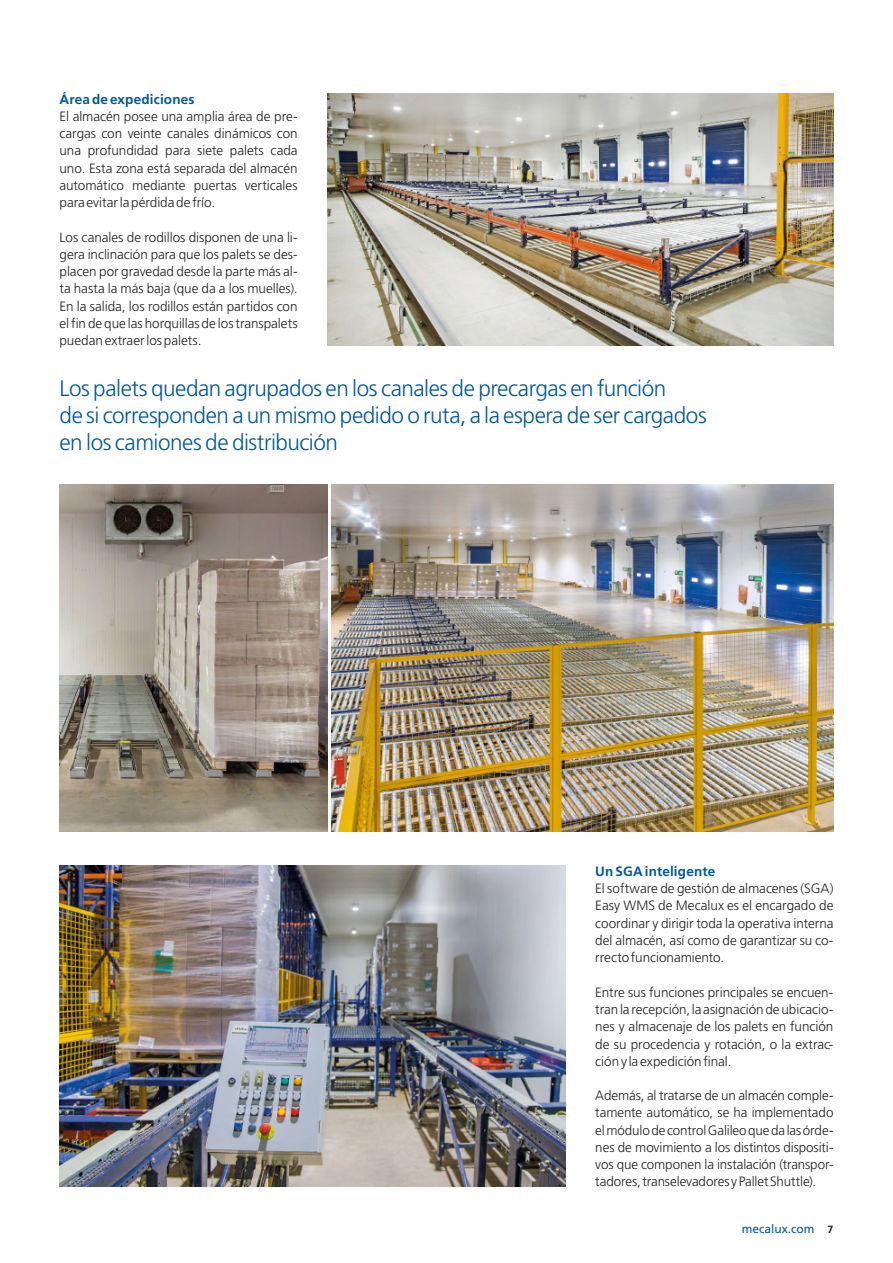
<style>
.page{position:relative;width:893px;height:1263px;background:#fff}
.page>*{position:absolute;margin:0;border:0;box-sizing:border-box;transform-origin:0 0}
.t1{font:300 22.5px/27px "Frutiger LT Std";letter-spacing:-.02em;color:#01579f}
.t2{font:300 13.5px/17.2px "Frutiger LT Std";letter-spacing:-.005em;color:#231f20;text-align:justify}
.t3{font:700 13.5px "Frutiger LT Std";letter-spacing:.015em;color:#01579f}
.t4{font:12px "Frutiger LT Std";color:#01579f}
.s1{font-weight:700;font-size:10.5px;color:#231f20}
</style>
<div class="page">
<img style="left:60px;top:866px;width:506px;height:320px">
<img style="left:328px;top:94px;width:505px;height:251px">
<img style="left:60px;top:484px;width:267px;height:348px">
<img style="left:332px;top:484px;width:501px;height:348px">
<p class="t3" style="left:60px;top:91px;width:136px">Área de expediciones</p>
<p class="t2" style="left:60px;top:108px;width:240px">El almacén posee una amplia área de pre&shy;cargas con veinte canales dinámicos con una profundidad para siete palets cada uno. Esta zona está separada del almacén automático mediante puertas verticales para evitar la pérdida de frío.</p>
<p class="t2" style="left:60px;top:229px;width:240px">Los canales de rodillos disponen de una li&shy;gera inclinación para que los palets se des&shy;placen por gravedad desde la parte más al&shy;ta hasta la más baja (que da a los muelles).<br>En la salida, los rodillos están partidos con el fin de que las horquillas de los transpalets puedan extraer los palets.</p>
<h1 class="t1" style="left:60px;top:375px;width:649px">Los palets quedan agrupados en los canales de precargas en función<br>de si corresponden a un mismo pedido o ruta, a la espera de ser cargados en los camiones de distribución</h1>
<p class="t3" style="left:595px;top:863px;width:121px">Un SGA inteligente</p>
<p class="t2" style="left:595px;top:880px;width:240px">El software de gestión de almacenes (SGA)<br>Easy WMS de Mecalux es el encargado de coordinar y dirigir toda la operativa interna del almacén, así como de garantizar su co&shy;rrecto funcionamiento.</p>
<p class="t2" style="left:595px;top:984px;width:240px">Entre sus funciones principales se encuen&shy;tran la recepción, la asignación de ubicacio&shy;nes y almacenaje de los palets en función de su procedencia y rotación, o la extrac&shy;ción y la expedición final.</p>
<p class="t2" style="left:595px;top:1087px;width:240px">Además, al tratarse de un almacén comple&shy;tamente automático, se ha implementado el módulo de control Galileo que da las órde&shy;nes de movimiento a los distintos dispositi&shy;vos que componen la instalación (transpor&shy;tadores, transelevadores y Pallet Shuttle).</p>
<p class="t4" style="left:742px;top:1221px;width:93px">mecalux.com <span class="s1">7</span></p>
</div>
